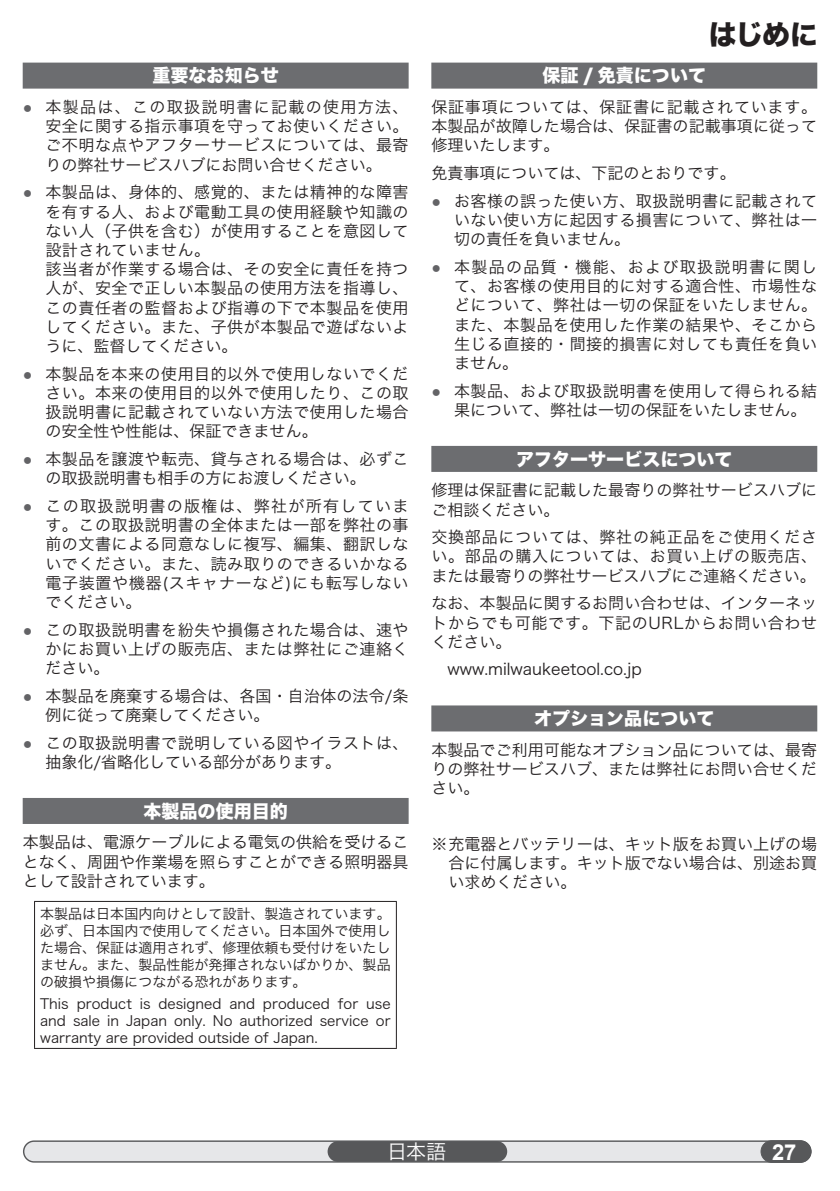
<style>
.page{position:relative;width:840px;height:1191px;background:#fff}
.page>*{position:absolute;margin:0;border:0;box-sizing:border-box;transform-origin:0 0}
.t1{font:28px "Hira Kaku Std N W8 90 msp RKSJ H";color:#231f20}
.t2{font:700 22px "Arial";color:#fff}
.t3{font:20px "Hira Kaku Pro N W3 90 msp RKSJ H";color:#fff}
.t4{font:18px "Hira Kaku Std N W8 90 msp RKSJ H";color:#fff}
.t5{font:16px/19.2px "Hira Kaku Pro N W3 90 msp RKSJ H";letter-spacing:.01em;color:#231f20;text-align:justify}
.t6{font:16px/19.2px "Hira Kaku Pro N W3 90 msp RKSJ H";letter-spacing:.03em;color:#231f20}
.t7{font:14px/16.8px "Hira Kaku Pro N W3 90 msp RKSJ H";color:#231f20;text-align:justify}
.s1{font-family:"Arial";color:#636366}
</style>
<div class="page">
<div style="left:24px;top:1141px;width:786px;height:20px;background:#e6e7e9;border-radius:10px"></div>
<div style="left:23px;top:1140px;width:787px;height:22px;border:1px solid #57585a;border-radius:10px"></div>
<div style="left:760px;top:1140px;width:50px;height:22px;background:#57585a;border-radius:11px"></div>
<div style="left:760px;top:1140px;width:50px;height:22px;border:1px solid #57585a;border-radius:11px"></div>
<div style="left:327px;top:1141px;width:180px;height:20px;background:#57585a;border-radius:10px"></div>
<div style="left:23px;top:63px;width:385px;height:26px;background:#6c6d70"></div>
<div style="left:23px;top:798px;width:385px;height:26px;background:#6c6d70"></div>
<hr style="left:34px;top:901px;width:362px;height:1px;background:#231f20">
<hr style="left:34px;top:902px;width:1px;height:146px;background:#231f20">
<hr style="left:395px;top:902px;width:1px;height:146px;background:#231f20">
<hr style="left:34px;top:1048px;width:362px;height:1px;background:#231f20">
<div style="left:431px;top:63px;width:385px;height:26px;background:#6c6d70"></div>
<div style="left:431px;top:446px;width:385px;height:26px;background:#6c6d70"></div>
<div style="left:431px;top:705px;width:385px;height:26px;background:#6c6d70"></div>
<p class="t4" style="left:152px;top:69px;width:127px">重要なお知らせ</p>
<p class="t5" style="left:45px;top:99px;width:364px;text-indent:-23px"><span class="s1">●</span> 本製品は、この取扱説明書に記載の使用方法、安全に関する指示事項を守ってお使いください。ご不明な点やアフターサービスについては、最寄りの弊社サービスハブにお問い合せください。</p>
<p class="t5" style="left:45px;top:185px;width:364px;text-indent:-23px"><span class="s1">●</span> 本製品は、身体的、感覚的、または精神的な障害を有する人、および電動工具の使用経験や知識のない人（子供を含む）が使用することを意図して</p>
<p class="t5" style="left:45px;top:262px;width:364px">該当者が作業する場合は、その安全に責任を持つ人が、安全で正しい本製品の使用方法を指導し、この責任者の監督および指導の下で本製品を使用してください。また、子供が本製品で遊ばないように、監督してください。</p>
<p class="t5" style="left:45px;top:366px;width:364px;text-indent:-23px"><span class="s1">●</span> 本製品を本来の使用目的以外で使用しないでください。本来の使用目的以外で使用したり、この取扱説明書に記載されていない方法で使用した場合の安全性や性能は、保証できません。</p>
<p class="t5" style="left:45px;top:451px;width:364px;text-indent:-23px"><span class="s1">●</span> 本製品を譲渡や転売、貸与される場合は、必ずこの取扱説明書も相手の方にお渡しください。</p>
<p class="t5" style="left:45px;top:498px;width:364px;text-indent:-23px"><span class="s1">●</span> この取扱説明書の版権は、弊社が所有しています。この取扱説明書の全体または一部を弊社の事前の文書による同意なしに複写、編集、翻訳しないでください。また、読み取りのできるいかなる電子装置や機器(スキャナーなど)にも転写しないでください。</p>
<p class="t5" style="left:45px;top:622px;width:364px;text-indent:-23px"><span class="s1">●</span> この取扱説明書を紛失や損傷された場合は、速やかにお買い上げの販売店、または弊社にご連絡ください。</p>
<p class="t5" style="left:45px;top:688px;width:364px;text-indent:-23px"><span class="s1">●</span> 本製品を廃棄する場合は、各国・自治体の法令/条例に従って廃棄してください。</p>
<p class="t6" style="left:45px;top:735px;width:364px;text-indent:-23px"><span class="s1">●</span> この取扱説明書で説明している図やイラストは、抽象化/省略化している部分があります。</p>
<p class="t4" style="left:143px;top:804px;width:145px">本製品の使用目的</p>
<p class="t5" style="left:23px;top:835px;width:387px">本製品は、電源ケーブルによる電気の供給を受けることなく、周囲や作業場を照らすことができる照明器具として設計されています。</p>
<p class="t7" style="left:40px;top:907px;width:352px">本製品は日本国内向けとして設計、製造されています。必ず、日本国内で使用してください。日本国外で使用した場合、保証は適用されず、修理依頼も受付けをいたしません。また、製品性能が発揮されないばかりか、製品の破損や損傷につながる恐れがあります。</p>
<p class="t7" style="left:40px;top:997px;width:352px">This product is designed and produced for use and sale in Japan only. No authorized service or warranty are provided outside of Japan.</p>
<h1 class="t1" style="left:708px;top:24px;width:111px">はじめに</h1>
<p class="t4" style="left:542px;top:69px;width:165px">保証 / 免責について</p>
<p class="t5" style="left:431px;top:99px;width:387px">保証事項については、保証書に記載されています。本製品が故障した場合は、保証書の記載事項に従って修理いたします。</p>
<p class="t5" style="left:431px;top:166px;width:305px">免責事項については、下記のとおりです。</p>
<p class="t5" style="left:454px;top:193px;width:364px;text-indent:-23px"><span class="s1">●</span> お客様の誤った使い方、取扱説明書に記載されていない使い方に起因する損害について、弊社は一切の責任を負いません。</p>
<p class="t5" style="left:454px;top:259px;width:364px;text-indent:-23px"><span class="s1">●</span> 本製品の品質・機能、および取扱説明書に関して、お客様の使用目的に対する適合性、市場性などについて、弊社は一切の保証をいたしません。また、本製品を使用した作業の結果や、そこから生じる直接的・間接的損害に対しても責任を負いません。</p>
<p class="t6" style="left:454px;top:383px;width:364px;text-indent:-23px"><span class="s1">●</span> 本製品、および取扱説明書を使用して得られる結果について、弊社は一切の保証をいたしません。</p>
<p class="t4" style="left:516px;top:452px;width:217px">アフターサービスについて</p>
<p class="t5" style="left:431px;top:483px;width:387px">修理は保証書に記載した最寄りの弊社サービスハブにご相談ください。</p>
<p class="t5" style="left:431px;top:530px;width:387px">交換部品については、弊社の純正品をご使用ください。部品の購入については、お買い上げの販売店、または最寄りの弊社サービスハブにご連絡ください。</p>
<p class="t5" style="left:431px;top:596px;width:387px">なお、本製品に関するお問い合わせは、インターネットからでも可能です。下記のURLからお問い合わせください。</p>
<p class="t5" style="left:431px;top:662px;width:212px">　www.milwaukeetool.co.jp</p>
<p class="t4" style="left:534px;top:712px;width:181px">オプション品について</p>
<p class="t5" style="left:431px;top:742px;width:387px">本製品でご利用可能なオプション品については、最寄りの弊社サービスハブ、または弊社にお問い合せください。</p>
<p class="t5" style="left:448px;top:836px;width:370px;text-indent:-17px">※ 充電器とバッテリーは、キット版をお買い上げの場合に付属します。キット版でない場合は、別途お買い求めください。</p>
<p class="t3" style="left:387px;top:1144px;width:61px">日本語</p>
<h2 class="t2" style="left:771px;top:1139px;width:26px">27</h2>
</div>
